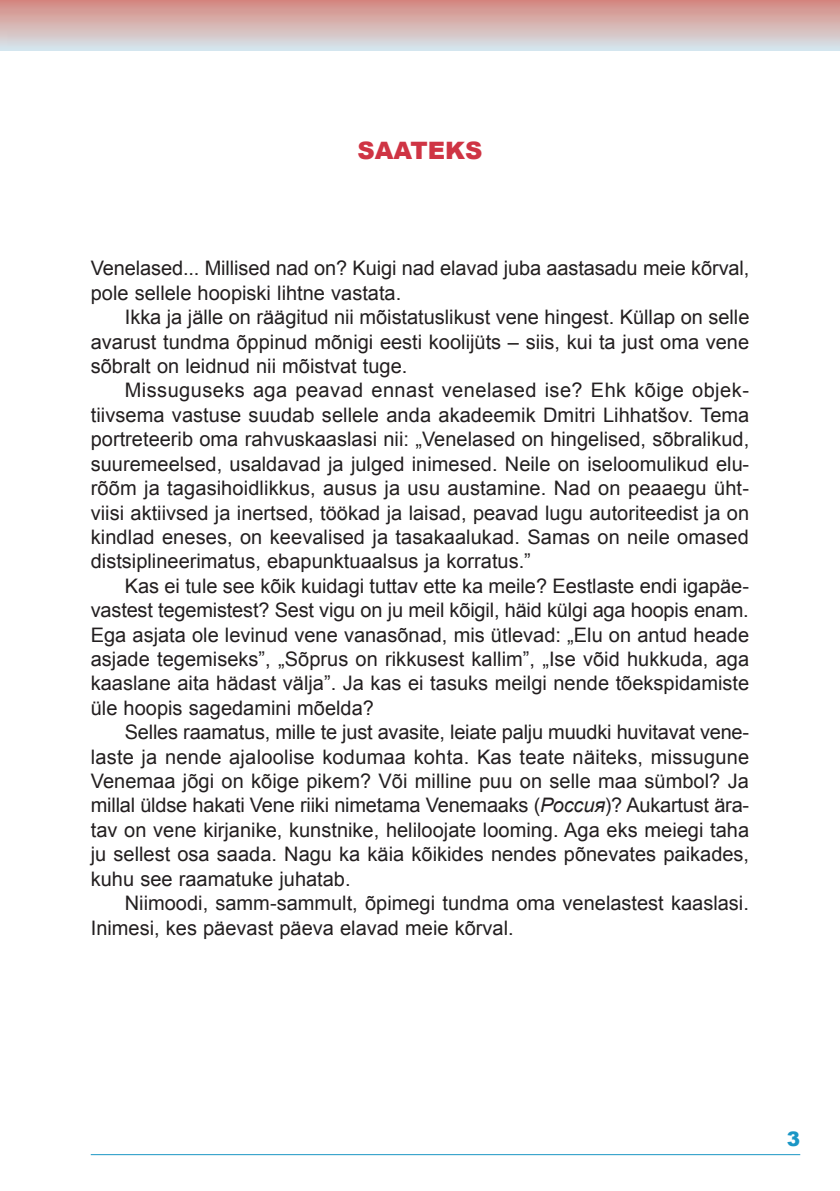
<style>
.page{position:relative;width:840px;height:1191px;background:#fff}
.page>*{position:absolute;margin:0;border:0;box-sizing:border-box;transform-origin:0 0}
.t1{font:900 24px "Arial";color:#cf3444}
.t2{font:20px/24.4px "Arial";color:#231f20;text-align:justify}
.t3{font:900 20px "Arial";color:#1a96c5}
.s1{font-style:italic}
</style>
<div class="page">
<hr style="left:91px;top:1154px;width:708px;height:1px;background:#1a96c5">
<p class="t1" style="left:357px;top:133px;width:126px">SAATEKS</p>
<p class="t2" style="left:91px;top:256px;width:659px">Venelased... Millised nad on? Kuigi nad elavad juba aastasadu meie kõrval, pole sellele hoopiski lihtne vastata.</p>
<p class="t2" style="left:91px;top:305px;width:659px;text-indent:34px">Ikka ja jälle on räägitud nii mõistatuslikust vene hingest. Küllap on selle avarust tundma õppinud mõnigi eesti koolijüts – siis, kui ta just oma vene sõbralt on leidnud nii mõistvat tuge.</p>
<p class="t2" style="left:91px;top:378px;width:659px;text-indent:34px">Missuguseks aga peavad ennast venelased ise? Ehk kõige objek&shy;tiivsema vastuse suudab sellele anda akadeemik Dmitri Lihhatšov. Tema portreteerib oma rahvuskaaslasi nii: „Venelased on hingelised, sõbralikud, suuremeelsed, usaldavad ja julged inimesed. Neile on iseloomulikud elu&shy;rõõm ja tagasihoidlikkus, ausus ja usu austamine. Nad on peaaegu üht&shy;viisi aktiivsed ja inertsed, töökad ja laisad, peavad lugu autoriteedist ja on kindlad eneses, on keevalised ja tasakaalukad. Samas on neile omased distsiplineerimatus, ebapunktuaalsus ja korratus.”</p>
<p class="t2" style="left:91px;top:574px;width:659px;text-indent:34px">Kas ei tule see kõik kuidagi tuttav ette ka meile? Eestlaste endi igapäe&shy;vastest tegemistest? Sest vigu on ju meil kõigil, häid külgi aga hoopis enam.<br>Ega asjata ole levinud vene vanasõnad, mis ütlevad: „Elu on antud heade asjade tegemiseks”, „Sõprus on rikkusest kallim”, „Ise võid hukkuda, aga kaaslane aita hädast välja”. Ja kas ei tasuks meilgi nende tõekspidamiste üle hoopis sagedamini mõelda?</p>
<p class="t2" style="left:91px;top:720px;width:659px;text-indent:34px">Selles raamatus, mille te just avasite, leiate palju muudki huvitavat vene&shy;laste ja nende ajaloolise kodumaa kohta. Kas teate näiteks, missugune Venemaa jõgi on kõige pikem? Või milline puu on selle maa sümbol? Ja millal üldse hakati Vene riiki nimetama Venemaaks (<span class="s1">Россия</span>)? Aukartust ära&shy;tav on vene kirjanike, kunstnike, heliloojate looming. Aga eks meiegi taha ju sellest osa saada. Nagu ka käia kõikides nendes põnevates paikades, kuhu see raamatuke juhatab.</p>
<p class="t2" style="left:91px;top:891px;width:659px;text-indent:34px">Niimoodi, samm-sammult, õpimegi tundma oma venelastest kaaslasi.<br>Inimesi, kes päevast päeva elavad meie kõrval.</p>
<p class="t3" style="left:786px;top:1124px;width:15px">3</p>
</div>
